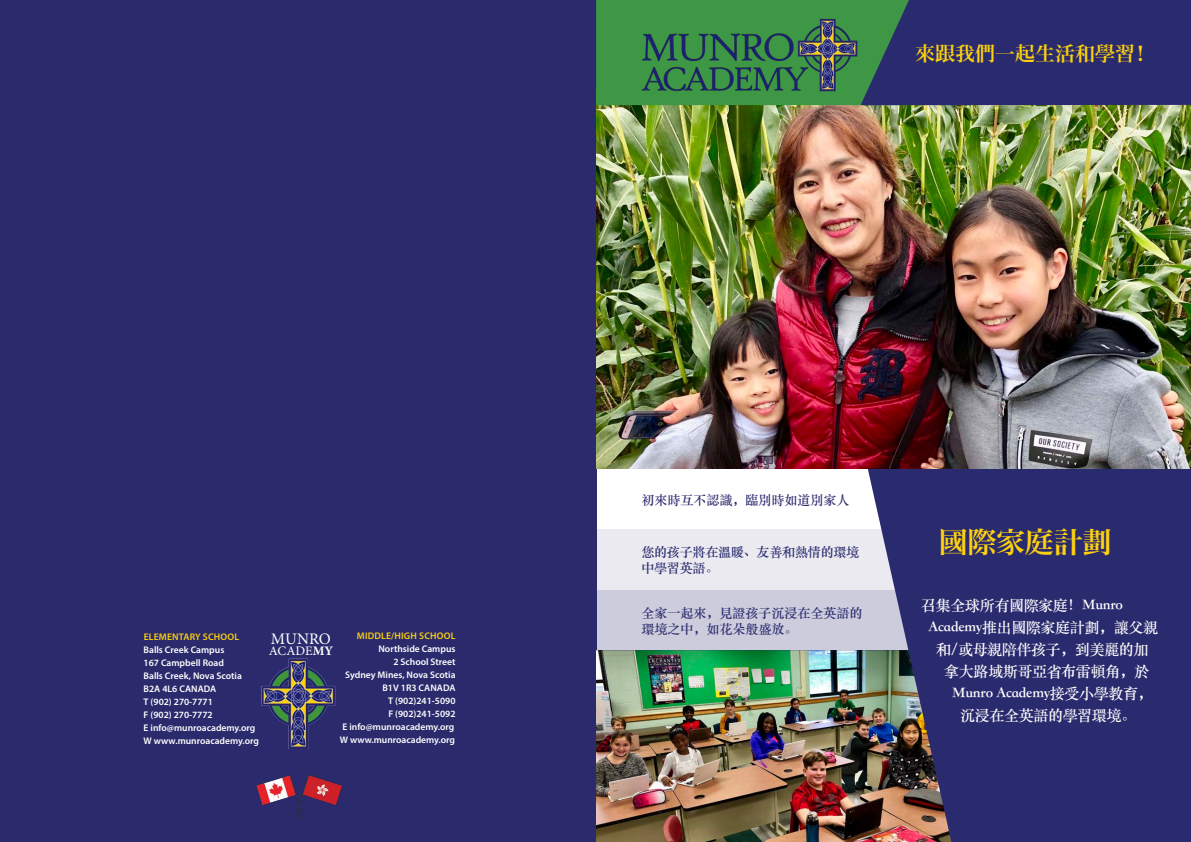
<style>
.page{position:relative;width:1191px;height:842px;background:#fff}
.page>*{position:absolute;margin:0;border:0;box-sizing:border-box;transform-origin:0 0}
.Hong_Kong_-_Title_Ye{font:29px "Hira Min Pro W6";letter-spacing:-.01em;color:#fcd10d}
.Hong_Kong_-_Yellow_t{font:20px "Hira Min Pro W6";color:#fcd10d}
.t1{font:16.1px "Minion Pro";color:#fff}
.Hong_Kong_-_Parargra{font:15px "ST Songti SC Bold";letter-spacing:-.025em;color:#fff}
.Hong_Kong_-_tags_lin{font:13px/15.6px "ST Songti SC Bold";color:#2a2a6e}
.t2{font:13px "Minion Pro";letter-spacing:-.005em;color:#fff}
.t3{font:600 9.6px/13px "Myriad Pro";color:#fff}
.t4{font:600 9.6px "Myriad Pro";letter-spacing:.02em;color:#fcd10d}
.s1{font-weight:700}
</style>
<div class="page">
<div style="left:0;top:0;width:597px;height:842px;background:#2a2a6d"></div>
<img style="left:596px;top:651px;width:269px;height:191px">
<div style="left:596px;top:529px;width:378px;height:61px;background:#eaeaf0"></div>
<div style="left:596px;top:590px;width:378px;height:61px;background:#ccccdc"></div>
<svg style="left:865px;top:468px;width:326px;height:374px;background:#38366f"></svg>
<img style="left:596px;top:105px;width:595px;height:363px">
<svg style="left:596px;top:0;width:595px;height:105px;background:#2f4961"></svg>
<img style="left:639px;top:16px;width:220px;height:78px">
<img style="left:261px;top:658px;width:75px;height:90px">
<img style="left:256px;top:775px;width:86px;height:43px">
<p class="t4" style="left:144px;top:630px;width:97px">ELEMENTARY SCHOOL</p>
<p class="t3" style="left:144px;top:642px;width:82px">Balls Creek Campus</p>
<p class="t3" style="left:144px;top:655px;width:82px">167 Campbell Road</p>
<p class="t3" style="left:144px;top:668px;width:100px">Balls Creek, Nova Scotia</p>
<p class="t3" style="left:144px;top:681px;width:74px">B2A 4L6 CANADA</p>
<p class="t3" style="left:144px;top:694px;width:71px">T (902) 270-7771</p>
<p class="t3" style="left:144px;top:707px;width:71px">F (902) 270-7772</p>
<p class="t3" style="left:144px;top:720px;width:113px">E info@munroacademy.org</p>
<p class="t3" style="left:144px;top:733px;width:117px">W www.munroacademy.org</p>
<p class="t4" style="left:357px;top:630px;width:100px">MIDDLE/HIGH SCHOOL</p>
<p class="t3" style="left:378px;top:642px;width:79px">Northside Campus</p>
<p class="t3" style="left:393px;top:655px;width:64px">2 School Street</p>
<p class="t3" style="left:345px;top:668px;width:112px">Sydney Mines, Nova Scotia</p>
<p class="t3" style="left:382px;top:681px;width:75px">B1V 1R3 CANADA</p>
<p class="t3" style="left:388px;top:694px;width:69px">T (902)241-5090</p>
<p class="t3" style="left:388px;top:707px;width:69px">F (902)241-5092</p>
<p class="t3" style="left:340px;top:720px;width:117px">E info@munroacademy.org<br>W www.munroacademy.org</p>
<p class="t1" style="left:271px;top:628px;width:62px">MUNRO</p>
<p class="t2" style="left:269px;top:642px;width:66px">ACADE<span class="s1">MY</span></p>
<p class="Hong_Kong_-_Yellow_t" style="left:915px;top:36px;width:237px">來跟我們一起生活和學習！</p>
<p class="Hong_Kong_-_tags_lin" style="left:641px;top:492px;width:209px">初來時互不認識，臨別時如道別家人</p>
<p class="Hong_Kong_-_tags_lin" style="left:641px;top:544px;width:219px">您的孩子將在溫暖、友善和熱情的環境中學習英語。</p>
<p class="Hong_Kong_-_tags_lin" style="left:641px;top:605px;width:222px">全家一起來，見證孩子沉浸在全英語的環境之中，如花朵般盛放。</p>
<p class="Hong_Kong_-_Title_Ye" style="left:938px;top:517px;width:174px">國際家庭計劃</p>
<p class="Hong_Kong_-_Parargra" style="left:921px;top:596px;width:203px">召集全球所有國際家庭！Munro</p>
<p class="Hong_Kong_-_Parargra" style="left:928px;top:618px;width:231px">Academy推出國際家庭計劃，讓父親</p>
<p class="Hong_Kong_-_Parargra" style="left:936px;top:640px;width:214px">和/或母親陪伴孩子，到美麗的加</p>
<p class="Hong_Kong_-_Parargra" style="left:944px;top:662px;width:207px">拿大路域斯哥亞省布雷頓角，於</p>
<p class="Hong_Kong_-_Parargra" style="left:952px;top:684px;width:202px">Munro Academy接受小學教育，</p>
<p class="Hong_Kong_-_Parargra" style="left:960px;top:706px;width:177px">沉浸在全英語的學習環境。</p>
</div>
